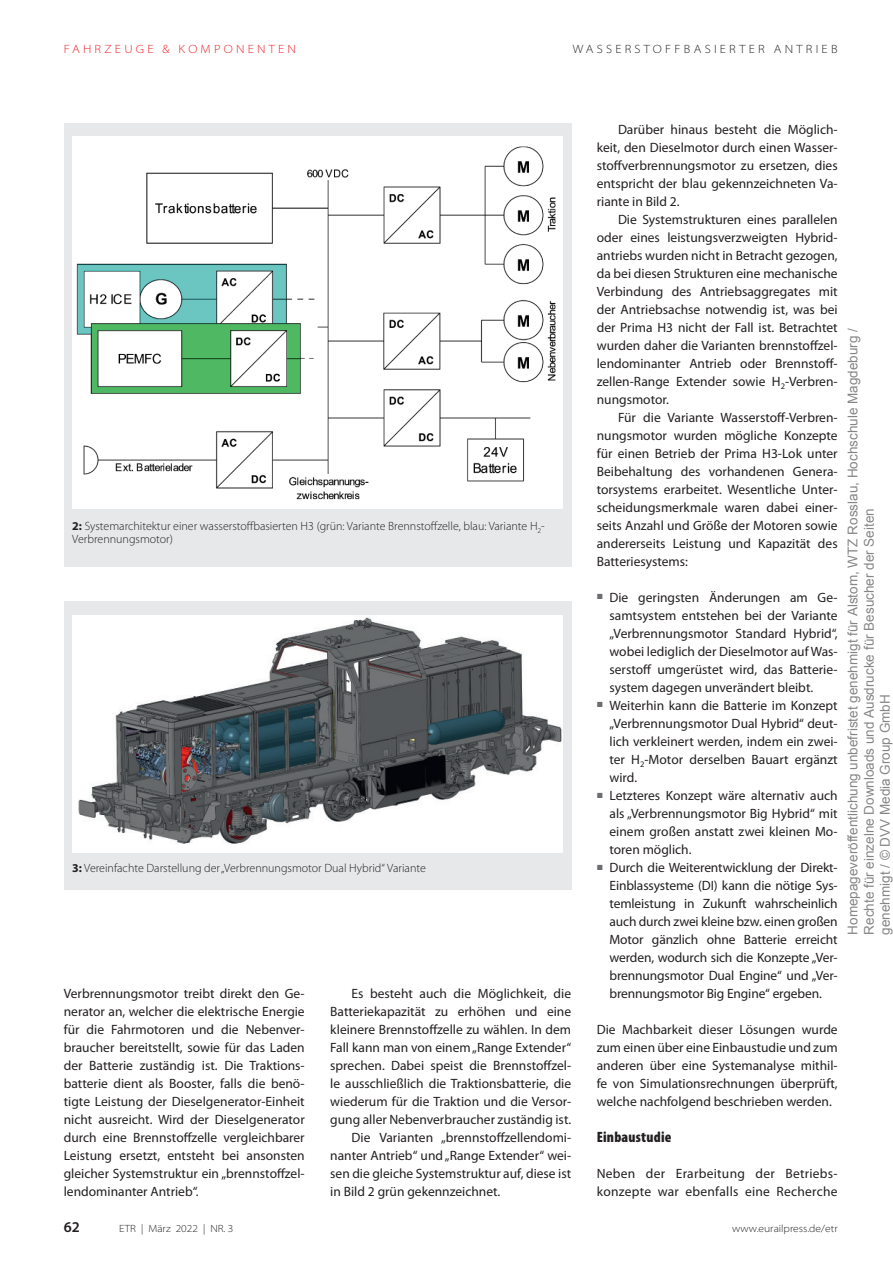
<style>
.page{position:relative;width:893px;height:1263px;background:#fff}
.page>*{position:absolute;margin:0;border:0;box-sizing:border-box;transform-origin:0 0}
.t1{font:900 condensed 15px "Myriad Pro";letter-spacing:.015em;color:#231f20}
.t2{font:600 15px "Myriad Pro";color:#231f20}
.t3{font:13.5px/18px "Myriad Pro";color:#231f20;text-align:justify}
.t4{font:13.5px/16.2px "Arial";color:rgb(0 0 0/.48)}
.t5{font:13.5px/18px "Myriad Pro";letter-spacing:.02em;color:#231f20}
.t6{font:300 12px/13.5px "Myriad Pro";color:#231f20}
.t7{font:300 semi-expanded 12px "Myriad Pro";letter-spacing:.27em;color:#231f20}
.t8{font:300 semi-expanded 12px "Myriad Pro";letter-spacing:.27em;color:#ee1d23}
.t9{font:300 semi-expanded 10.5px "Myriad Pro";color:#231f20}
.s1{font-weight:700}
</style>
<div class="page">
<div style="left:64px;top:123px;width:507px;height:444px;background:#e6e8e9"></div>
<div style="left:64px;top:602px;width:507px;height:288px;background:#e6e8e9"></div>
<div style="left:72px;top:137px;width:491px;height:372px;background:#fff"></div>
<img style="left:76px;top:146px;width:480px;height:354px">
<img style="left:72px;top:615px;width:491px;height:238px">
<p class="t8" style="left:64px;top:42px;width:234px">FAHRZEUGE &amp; KOMPONENTEN</p>
<p class="t7" style="left:573px;top:42px;width:266px">WASSERSTOFFBASIERTER ANTRIEB</p>
<p class="t6" style="left:72px;top:519px;width:474px"><span class="s1">2:</span> Systemarchitektur einer wasserstoffbasierten H3 (grün: Variante Brennstoffzelle, blau: Variante H<sub>2</sub>-<br>Verbrennungsmotor)</p>
<p class="t6" style="left:72px;top:861px;width:355px"><span class="s1">3:</span> Vereinfachte Darstellung der „Verbrennungsmotor Dual Hybrid“ Variante</p>
<p class="t3" style="left:64px;top:984px;width:242px">Verbrennungsmotor treibt direkt den Ge&shy;nerator an, welcher die elektrische Energie für die Fahrmotoren und die Nebenver&shy;braucher bereitstellt, sowie für das Laden der Batterie zuständig ist. Die Traktions&shy;batterie dient als Booster, falls die benö&shy;tigte Leistung der Dieselgenerator-Einheit nicht ausreicht. Wird der Dieselgenerator durch eine Brennstoffzelle vergleichbarer Leistung ersetzt, entsteht bei ansonsten gleicher Systemstruktur ein „brennstoffzel&shy;lendominanter Antrieb“.</p>
<p class="t3" style="left:351px;top:984px;width:221px">Es besteht auch die Möglichkeit, die</p>
<p class="t3" style="left:330px;top:1002px;width:242px">Batteriekapazität zu erhöhen und eine</p>
<p class="t3" style="left:330px;top:1020px;width:242px">kleinere Brennstoffzelle zu wählen. In dem</p>
<p class="t3" style="left:330px;top:1038px;width:242px">Fall kann man von einem „Range Extender“</p>
<p class="t3" style="left:330px;top:1056px;width:242px">sprechen. Dabei speist die Brennstoffzel-</p>
<p class="t3" style="left:330px;top:1074px;width:242px">le ausschließlich die Traktionsbatterie, die</p>
<p class="t3" style="left:330px;top:1092px;width:242px">wiederum für die Traktion und die Versor-</p>
<p class="t3" style="left:330px;top:1110px;width:242px">gung aller Nebenverbraucher zuständig ist.</p>
<p class="t3" style="left:351px;top:1128px;width:221px">Die Varianten „brennstoffzellendomi-</p>
<p class="t3" style="left:330px;top:1146px;width:242px">nanter Antrieb“ und „Range Extender“ wei-</p>
<p class="t3" style="left:330px;top:1164px;width:242px">sen die gleiche Systemstruktur auf, diese ist</p>
<p class="t3" style="left:330px;top:1182px;width:172px">in Bild 2 grün gekennzeichnet.</p>
<p class="t3" style="left:597px;top:120px;width:242px;text-indent:21px">Darüber hinaus besteht die Möglich&shy;keit, den Dieselmotor durch einen Wasser&shy;stoffverbrennungsmotor zu ersetzen, dies entspricht der blau gekennzeichneten Va&shy;riante in Bild 2.</p>
<p class="t3" style="left:597px;top:210px;width:242px;text-indent:21px">Die Systemstrukturen eines parallelen oder eines leistungsverzweigten Hybrid&shy;antriebs wurden nicht in Betracht gezogen, da bei diesen Strukturen eine mechanische Verbindung des Antriebsaggregates mit der Antriebsachse notwendig ist, was bei der Prima H3 nicht der Fall ist. Betrachtet wurden daher die Varianten brennstoffzel&shy;lendominanter Antrieb oder Brennstoff&shy;zellen-Range Extender sowie H<sub>2</sub>-Verbren&shy;nungsmotor.</p>
<p class="t3" style="left:597px;top:408px;width:242px;text-indent:21px">Für die Variante Wasserstoff-Verbren&shy;nungsmotor wurden mögliche Konzepte für einen Betrieb der Prima H3-Lok unter Beibehaltung des vorhandenen Genera&shy;torsystems erarbeitet. Wesentliche Unter&shy;scheidungsmerkmale waren dabei einer&shy;seits Anzahl und Größe der Motoren sowie andererseits Leistung und Kapazität des Batteriesystems:</p>
<p class="t3" style="left:597px;top:588px;width:242px"><sup>◼</sup> Die geringsten Änderungen am Ge-</p>
<p class="t3" style="left:609px;top:606px;width:230px">samtsystem entstehen bei der Variante</p>
<p class="t3" style="left:609px;top:624px;width:230px">„Verbrennungsmotor Standard Hybrid“,</p>
<p class="t3" style="left:609px;top:642px;width:230px">wobei lediglich der Dieselmotor auf Was-</p>
<p class="t3" style="left:609px;top:660px;width:230px">serstoff umgerüstet wird, das Batterie-</p>
<p class="t3" style="left:609px;top:678px;width:205px">system dagegen unverändert bleibt.</p>
<p class="t3" style="left:597px;top:696px;width:242px"><sup>◼</sup> Weiterhin kann die Batterie im Konzept</p>
<p class="t3" style="left:609px;top:714px;width:230px">„Verbrennungsmotor Dual Hybrid“ deut-</p>
<p class="t3" style="left:609px;top:732px;width:230px">lich verkleinert werden, indem ein zwei-</p>
<p class="t3" style="left:609px;top:750px;width:230px">ter H<sub>2</sub>-Motor derselben Bauart ergänzt</p>
<p class="t3" style="left:609px;top:768px;width:29px">wird.</p>
<p class="t3" style="left:597px;top:786px;width:242px"><sup>◼</sup> Letzteres Konzept wäre alternativ auch</p>
<p class="t3" style="left:609px;top:804px;width:230px">als „Verbrennungsmotor Big Hybrid“ mit</p>
<p class="t3" style="left:609px;top:822px;width:230px">einem großen anstatt zwei kleinen Mo-</p>
<p class="t3" style="left:609px;top:840px;width:84px">toren möglich.</p>
<p class="t3" style="left:597px;top:858px;width:242px"><sup>◼</sup> Durch die Weiterentwicklung der Direkt-</p>
<p class="t3" style="left:609px;top:876px;width:230px">Einblassysteme (DI) kann die nötige Sys-</p>
<p class="t3" style="left:609px;top:894px;width:230px">temleistung in Zukunft wahrscheinlich</p>
<p class="t3" style="left:609px;top:912px;width:230px">auch durch zwei kleine bzw. einen großen</p>
<p class="t3" style="left:609px;top:930px;width:230px">Motor gänzlich ohne Batterie erreicht</p>
<p class="t3" style="left:609px;top:948px;width:230px">werden, wodurch sich die Konzepte „Ver-</p>
<p class="t3" style="left:609px;top:966px;width:230px">brennungsmotor Dual Engine“ und „Ver-</p>
<p class="t3" style="left:609px;top:984px;width:214px">brennungsmotor Big Engine“ ergeben.</p>
<p class="t3" style="left:597px;top:1020px;width:242px">Die Machbarkeit dieser Lösungen wurde zum einen über eine Einbaustudie und zum anderen über eine Systemanalyse mithil&shy;fe von Simulationsrechnungen überprüft, welche nachfolgend beschrieben werden.</p>
<p class="t1" style="left:597px;top:1127px;width:76px">Einbaustudie</p>
<p class="t5" style="left:597px;top:1164px;width:242px">Neben der Erarbeitung der Betriebs&shy;konzepte war ebenfalls eine Recherche</p>
<p class="t2" style="left:64px;top:1217px;width:18px">62</p>
<p class="t9" style="left:119px;top:1222px;width:116px">ETR | März 2022 | NR. 3</p>
<p class="t9" style="left:732px;top:1222px;width:107px">www.eurailpress.de/etr</p>
<p class="t4" style="left:845px;top:935px;width:608px;rotate:-90deg">Homepageveröffentlichung unbefristet genehmigt für Alstom, WTZ Rosslau, Hochschule Magdeburg /<br>Rechte für einzelne Downloads und Ausdrucke für Besucher der Seiten<br>genehmigt / © DVV Media Group GmbH</p>
</div>
